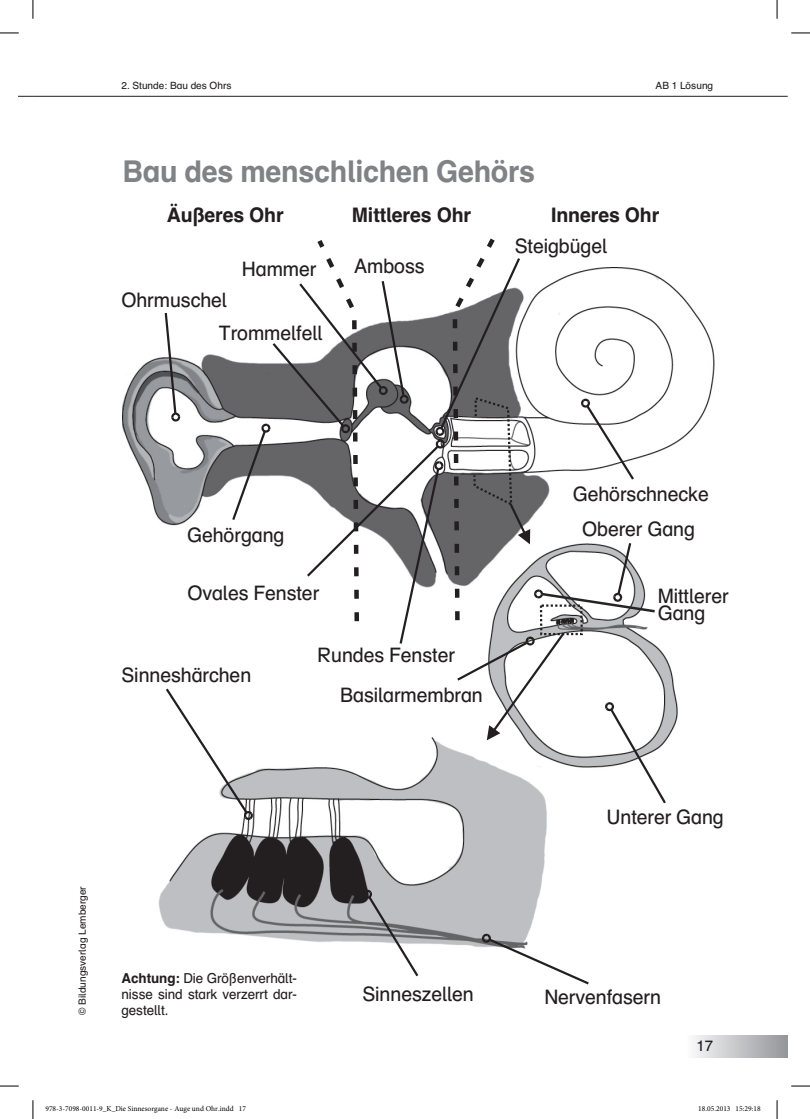
<style>
.page{position:relative;width:810px;height:1119px;background:#fff}
.page>*{position:absolute;margin:0;border:0;box-sizing:border-box;transform-origin:0 0}
.t1{font:700 30px "Auer Schulbuch";letter-spacing:-.01em;color:#808285;scale:.95 1}
.t2{font:20px/35px "Auer Schulbuch";letter-spacing:-.005em;color:#231f20;text-align:center}
.t3{font:700 20px "Auer Schulbuch";letter-spacing:-.005em;color:#231f20}
.t4{font:15px "Auer Schulbuch";color:#231f20}
.t5{font:13.75px/16.2px "Auer Schulbuch";letter-spacing:-.005em;color:#231f20;text-align:justify}
.t6{font:10px "Auer Schulbuch";color:#231f20}
.t7{font:7.5px "Minion Pro";color:#000}
.s1{font-weight:700}
</style>
<div class="page">
<div style="left:685px;top:1035px;width:102px;height:21px;background:linear-gradient(to right,#fcfdfd,#95969b)"></div>
<svg style="left:19px;top:96px;width:14px;height:1px"></svg>
<hr style="left:33px;top:96px;width:755px;height:1px;background:#231f20">
<img style="left:122px;top:281px;width:592px;height:666px">
<svg style="left:363px;top:889px;width:55px;height:87px"></svg>
<svg style="left:482px;top:933px;width:107px;height:51px"></svg>
<svg style="left:165px;top:238px;width:501px;height:581px"></svg>
<svg style="left:0;top:32px;width:19px;height:2px"></svg>
<svg style="left:791px;top:32px;width:19px;height:2px"></svg>
<svg style="left:0;top:1085px;width:19px;height:1px"></svg>
<svg style="left:791px;top:1085px;width:19px;height:1px"></svg>
<svg style="left:32px;top:0;width:2px;height:19px"></svg>
<svg style="left:32px;top:1100px;width:2px;height:18px"></svg>
<svg style="left:776px;top:0;width:2px;height:19px"></svg>
<svg style="left:776px;top:1100px;width:2px;height:18px"></svg>
<p class="t6" style="left:122px;top:79px;width:111px">2. Stunde: Bau des Ohrs</p>
<p class="t6" style="left:656px;top:79px;width:59px">AB 1 Lösung</p>
<h1 class="t1" style="left:122px;top:152px;width:436px">Bau des menschlichen Gehörs</h1>
<p class="t3" style="left:167px;top:202px;width:118px">Äußeres Ohr</p>
<p class="t3" style="left:352px;top:202px;width:121px">Mittleres Ohr</p>
<p class="t3" style="left:551px;top:202px;width:110px">Inneres Ohr</p>
<p class="t2" style="left:121px;top:282px;width:107px">Ohrmuschel</p>
<p class="t2" style="left:242px;top:251px;width:76px">Hammer</p>
<p class="t2" style="left:219px;top:315px;width:105px">Trommelfell</p>
<p class="t2" style="left:354px;top:247px;width:72px">Amboss</p>
<p class="t2" style="left:515px;top:227px;width:94px">Steigbügel</p>
<p class="t2" style="left:187px;top:517px;width:99px">Gehörgang</p>
<p class="t2" style="left:187px;top:575px;width:133px">Ovales Fenster</p>
<p class="t2" style="left:121px;top:656px;width:131px">Sinneshärchen</p>
<p class="t2" style="left:317px;top:636px;width:139px">Rundes Fenster</p>
<p class="t2" style="left:340px;top:676px;width:144px">Basilarmembran</p>
<p class="t2" style="left:573px;top:476px;width:138px">Gehörschnecke<br>Oberer Gang</p>
<p class="t2" style="left:658px;top:587px;width:72px;line-height:16.2px;text-align:left">Mittlerer<br>Gang</p>
<p class="t6" style="left:76px;top:1014px;width:130px;rotate:-90deg">© Bildungsverlag Lemberger</p>
<p class="t5" style="left:122px;top:969px;width:177px"><span class="s1">Achtung:</span> Die Größenverhält&shy;nisse sind stark verzerrt dar&shy;gestellt.</p>
<p class="t2" style="left:607px;top:798px;width:119px">Unterer Gang</p>
<p class="t2" style="left:362px;top:976px;width:113px">Sinneszellen</p>
<p class="t2" style="left:544px;top:979px;width:118px">Nervenfasern</p>
<p class="t4" style="left:697px;top:1036px;width:18px">17</p>
<p class="t7" style="left:45px;top:1103px;width:202px">978-3-7098-0011-9_K_Die Sinnesorgane - Auge und Ohr.indd 17</p>
<p class="t7" style="left:698px;top:1103px;width:64px">18.05.2013 15:29:18</p>
</div>
